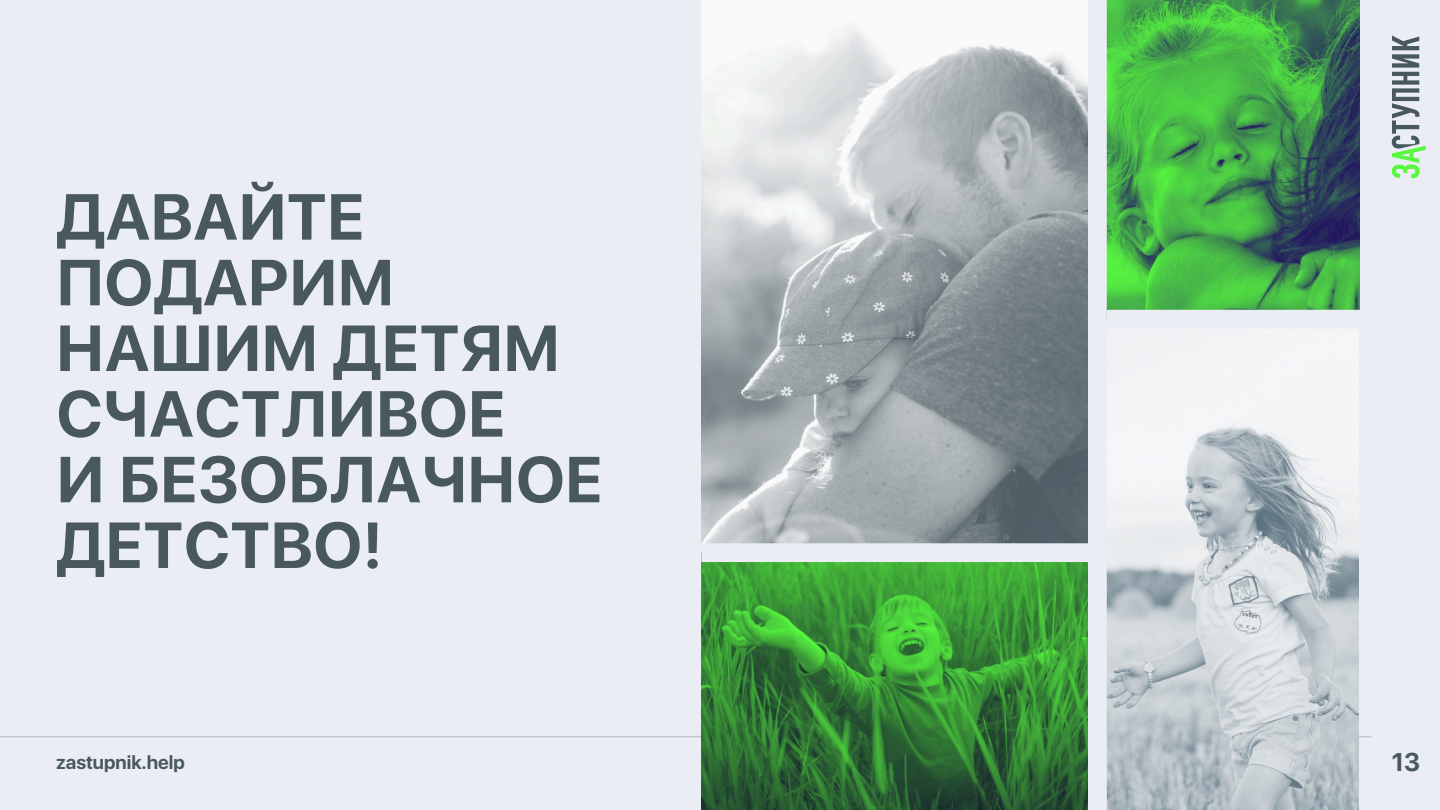
<style>
.page{position:relative;width:1440px;height:810px;background:#eaeef4}
.page>*{position:absolute;margin:0;border:0;box-sizing:border-box;transform-origin:0 0}
.t1{font:700 64.5px/65.7px "SFUI Display";color:#48585e}
.t2{font:700 25.5px "SFUI Display";color:#48585e}
.t3{font:700 18.7px "SFUI Display";color:#48585e}
</style>
<div class="page">
<hr style="left:0;top:736px;width:1372px;height:1px;background:#c1c7cf">
<img style="left:1107px;top:329px;width:252px;height:481px">
<svg style="left:1392px;top:35px;width:34px;height:143px"></svg>
<img style="left:701px;top:0;width:387px;height:810px">
<img style="left:1107px;top:0;width:252px;height:310px">
<div style="left:701px;top:543px;width:396px;height:19px;background:#eaeef4"></div>
<div style="left:1088px;top:0;width:19px;height:810px;background:#eaeef4"></div>
<p class="t1" style="left:56px;top:184px;width:548px">ДАВАЙТЕ<br>ПОДАРИМ<br>НАШИМ ДЕТЯМ<br>СЧАСТЛИВОЕ<br>И БЕЗОБЛАЧНОЕ<br>ДЕТСТВО!</p>
<p class="t3" style="left:56px;top:751px;width:130px">zastupnik.help</p>
<p class="t2" style="left:1392px;top:747px;width:30px">13</p>
</div>
